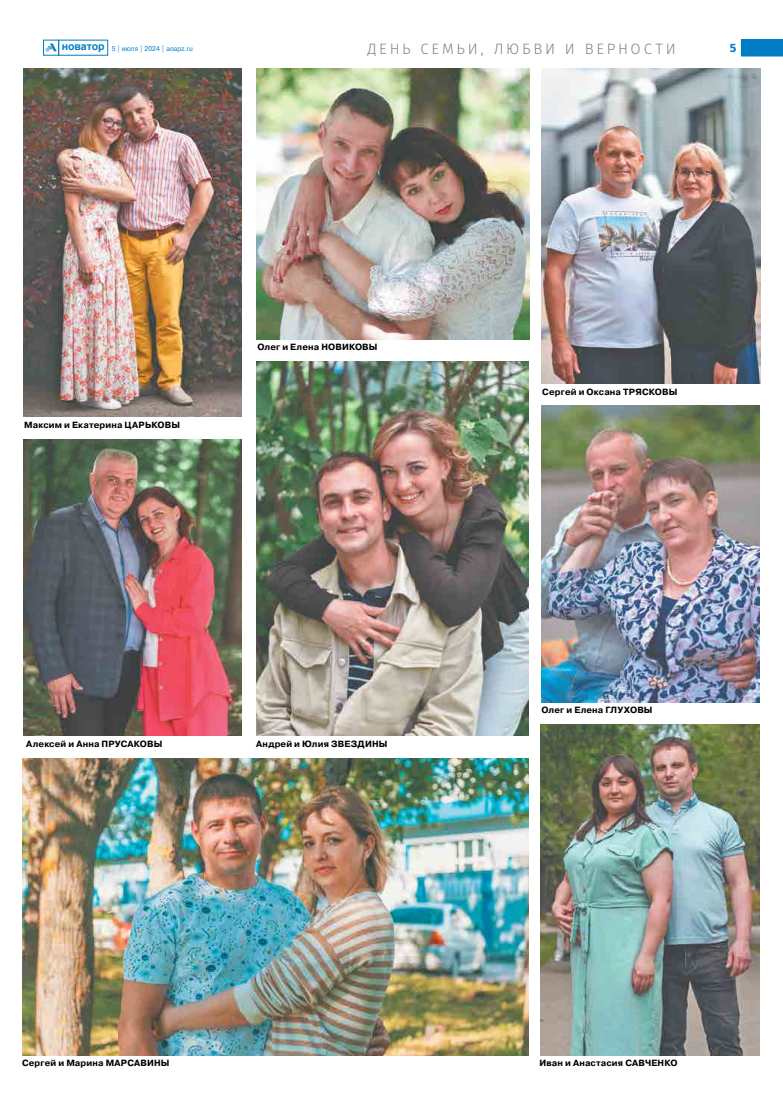
<style>
.page{position:relative;width:783px;height:1106px;background:#fff}
.page>*{position:absolute;margin:0;border:0;box-sizing:border-box;transform-origin:0 0}
.t1{font:15px "Fira Sans OT Light";letter-spacing:.18em;color:#808285}
.t2{font:700 12px "Fira Sans OT";color:#007dc5}
.t3{font:700 9px "Pragmatica";letter-spacing:.015em;color:#000}
.t4{font:7px "Pragmatica";letter-spacing:.01em;color:#007dc5;scale:.93 1}
.s1{font-family:"Arial";font-weight:700;font-size:10.6px}
</style>
<div class="page">
<img style="left:22px;top:759px;width:506px;height:296px">
<img style="left:541px;top:69px;width:219px;height:314px">
<img style="left:541px;top:406px;width:218px;height:297px">
<img style="left:23px;top:69px;width:219px;height:348px">
<img style="left:540px;top:724px;width:219px;height:331px">
<img style="left:257px;top:69px;width:272px;height:270px">
<img style="left:23px;top:439px;width:219px;height:297px">
<img style="left:256px;top:362px;width:272px;height:374px">
<div style="left:43px;top:40px;width:16px;height:16px;border:1px solid #007dc5"></div>
<svg style="left:45px;top:44px;width:12px;height:7px"></svg>
<svg style="left:740px;top:39px;width:42px;height:17px"></svg>
<p class="t4" style="left:62px;top:44px;width:142px"><span class="s1">новатор</span> 5 | июля | 2024 | aoapz.ru</p>
<h1 class="t1" style="left:367px;top:38px;width:310px">День семьи, любви и верности</h1>
<h2 class="t2" style="left:729px;top:39px;width:8px">5</h2>
<p class="t3" style="left:24px;top:419px;width:135px">Максим и Екатерина Царьков</p>
<p class="t3" style="left:171px;top:419px;width:10px">ы</p>
<p class="t3" style="left:257px;top:341px;width:79px">Олег и Елена Новиков</p>
<p class="t3" style="left:369px;top:341px;width:10px">ы</p>
<p class="t3" style="left:26px;top:737px;width:102px">Алексей и Анна Прусаков</p>
<p class="t3" style="left:154px;top:737px;width:10px">ы</p>
<p class="t3" style="left:256px;top:737px;width:90px">Андрей и Юлия Звездин</p>
<p class="t3" style="left:378px;top:737px;width:10px">ы</p>
<p class="t3" style="left:542px;top:386px;width:108px">Сергей и Оксана Трясков</p>
<p class="t3" style="left:668px;top:386px;width:10px">ы</p>
<p class="t3" style="left:541px;top:704px;width:90px">Олег и Елена Глухов</p>
<p class="t3" style="left:643px;top:704px;width:10px">ы</p>
<p class="t3" style="left:22px;top:1056px;width:113px">Сергей и Марина Марсавин</p>
<p class="t3" style="left:161px;top:1056px;width:10px">ы</p>
<p class="t3" style="left:539px;top:1057px;width:119px">Иван и Анастасия Савченко</p>
</div>
